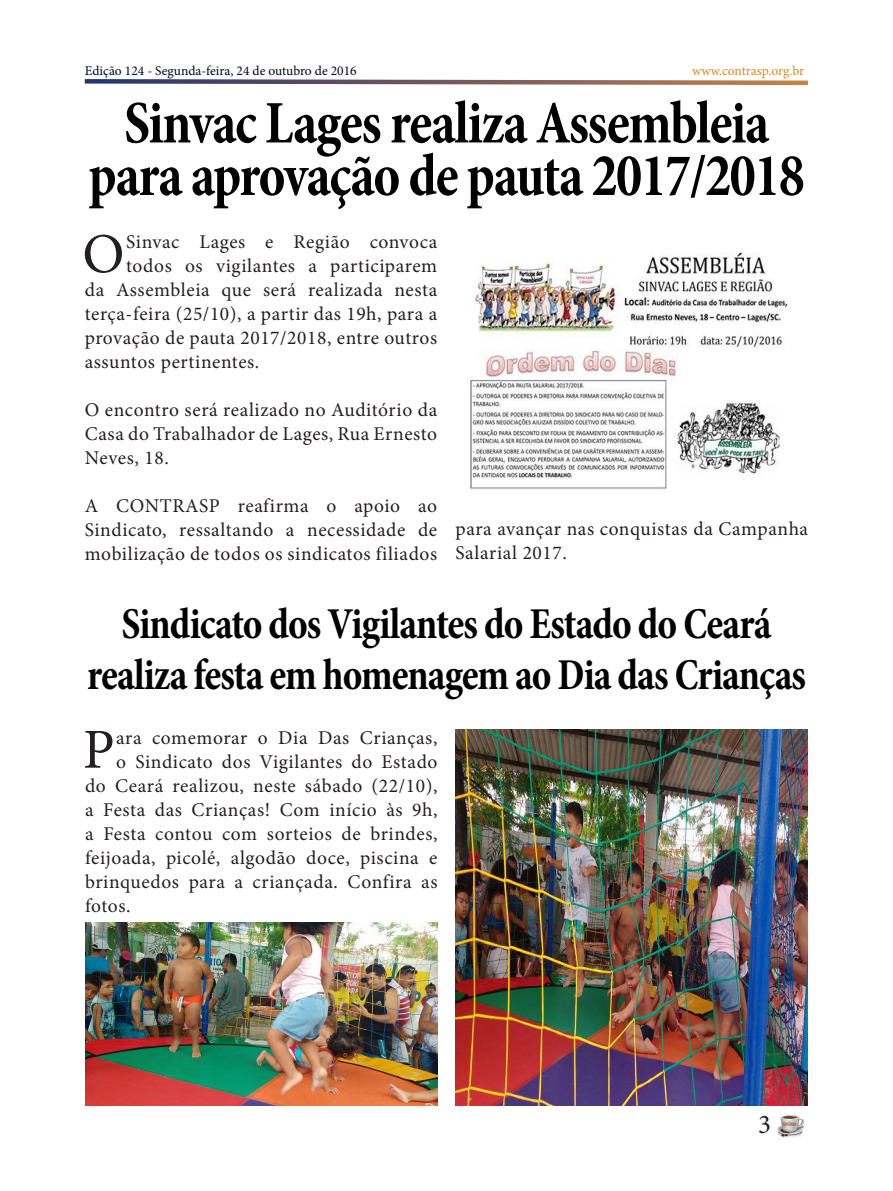
<style>
.page{position:relative;width:893px;height:1191px;background:#fff}
.page>*{position:absolute;margin:0;border:0;box-sizing:border-box;transform-origin:0 0}
.t1{font:700 condensed 61.05px/52.5px "Minion Pro";letter-spacing:-.025em;color:#000;text-align:center;scale:.91 1}
.t2{font:56.4px "Minion Pro";color:#231f20}
.t3{font:700 condensed 44.55px/51px "Minion Pro";letter-spacing:-.025em;color:#000;text-align:center;scale:.91 1}
.t4{font:27px "Minion Pro";color:#231f20}
.t5{font:19.5px/24px "Minion Pro";letter-spacing:.03em;color:#231f20;text-align:justify}
.t6{font:13.5px "Minion Pro";color:#000622}
.t7{font:13.5px "Minion Pro";letter-spacing:-.005em;color:#d48a20}
</style>
<div class="page">
<img style="left:777px;top:1115px;width:28px;height:23px">
<svg style="left:84px;top:79px;width:724px;height:7px"></svg>
<img style="left:468px;top:252px;width:320px;height:237px">
<img style="left:455px;top:729px;width:353px;height:377px">
<img style="left:85px;top:922px;width:352px;height:184px">
<p class="t6" style="left:85px;top:61px;width:273px">Edição 124 - Segunda-feira, 24 de outubro de 2016</p>
<p class="t7" style="left:692px;top:61px;width:114px">www.contrasp.org.br</p>
<p class="t1" style="left:89px;top:96px;width:788px">Sinvac Lages realiza Assembleia para aprovação de pauta 2017/2018</p>
<p class="t2" style="left:82px;top:216px;width:44px">O</p>
<p class="t5" style="left:126px;top:230px;width:313px">Sinvac Lages e Região convoca</p>
<p class="t5" style="left:126px;top:254px;width:313px">todos os vigilantes a participarem</p>
<p class="t5" style="left:85px;top:278px;width:354px">da Assembleia que será realizada nesta</p>
<p class="t5" style="left:85px;top:302px;width:354px">terça-feira (25/10), a partir das 19h, para a</p>
<p class="t5" style="left:85px;top:326px;width:354px">provação de pauta 2017/2018, entre outros</p>
<p class="t5" style="left:85px;top:350px;width:176px">assuntos pertinentes.</p>
<p class="t5" style="left:85px;top:398px;width:354px">O encontro será realizado no Auditório da Casa do Trabalhador de Lages, Rua Ernesto Neves, 18.</p>
<p class="t5" style="left:85px;top:494px;width:354px">A CONTRASP reafirma o apoio ao Sindicato, ressaltando a necessidade de mobilização de todos os sindicatos filiados</p>
<p class="t5" style="left:455px;top:517px;width:354px">para avançar nas conquistas da Campanha<br>Salarial 2017.</p>
<p class="t3" style="left:87px;top:598px;width:792px">Sindicato dos Vigilantes do Estado do Ceará realiza festa em homenagem ao Dia das Crianças</p>
<p class="t2" style="left:83px;top:712px;width:33px">P</p>
<p class="t5" style="left:116px;top:725px;width:323px">ara comemorar o Dia Das Crianças,</p>
<p class="t5" style="left:116px;top:749px;width:323px">o Sindicato dos Vigilantes do Estado</p>
<p class="t5" style="left:85px;top:773px;width:354px">do Ceará realizou, neste sábado (22/10),</p>
<p class="t5" style="left:85px;top:797px;width:354px">a Festa das Crianças! Com início às 9h,</p>
<p class="t5" style="left:85px;top:821px;width:354px">a Festa contou com sorteios de brindes,</p>
<p class="t5" style="left:85px;top:845px;width:354px">feijoada, picolé, algodão doce, piscina e</p>
<p class="t5" style="left:85px;top:869px;width:354px">brinquedos para a criançada. Confira as</p>
<p class="t5" style="left:85px;top:893px;width:47px">fotos.</p>
<h3 class="t4" style="left:758px;top:1106px;width:14px">3</h3>
</div>
